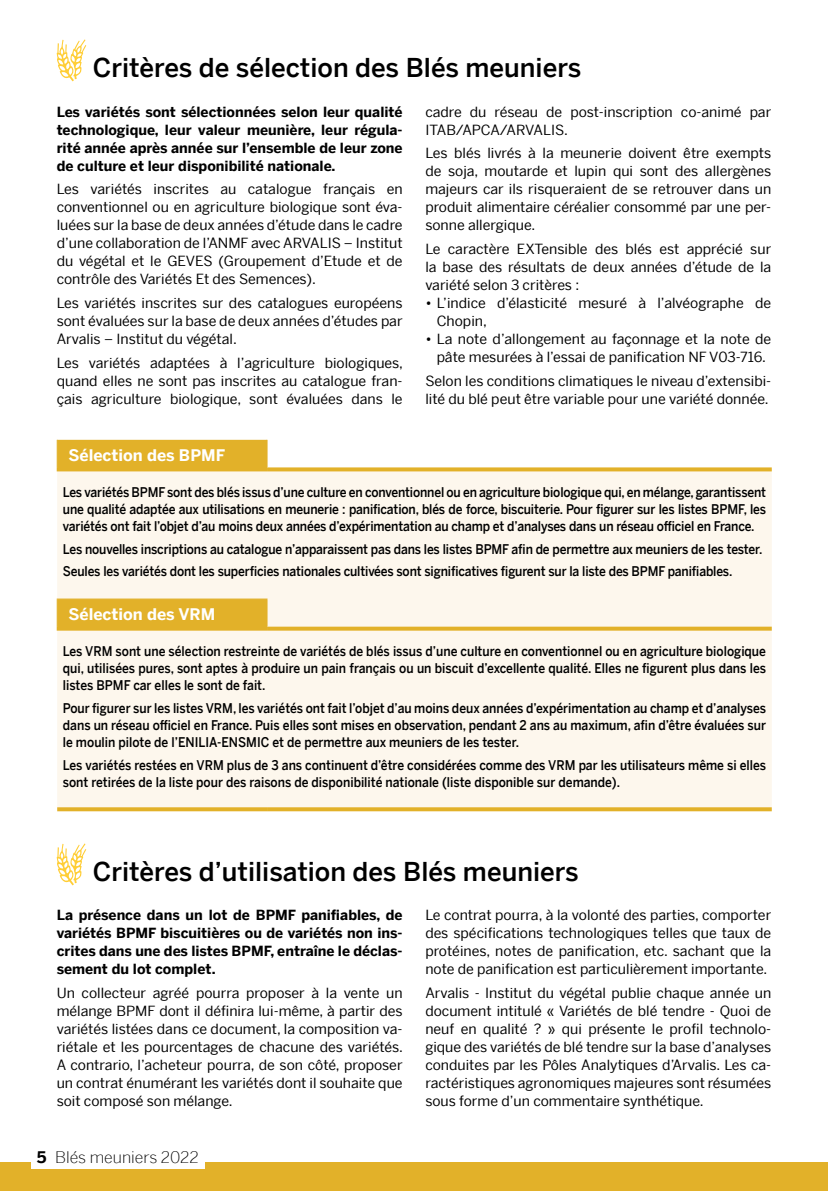
<style>
.page{position:relative;width:828px;height:1191px;background:#fff}
.page>*{position:absolute;margin:0;border:0;box-sizing:border-box;transform-origin:0 0}
.t1{font:500 26px "Benton Sans";color:#000}
.t2{font:700 16px "Benton Sans";color:#fff}
.t3{font:300 16px "Benton Sans";color:#000}
.t4{font:14px/18px "Benton Sans";color:#000;text-align:justify}
.t5{font:700 14px/18px "Benton Sans";color:#000;text-align:justify}
.t6{font:500 13.4px/17px "Benton Sans";letter-spacing:-.01em;color:#000;text-align:justify;scale:.9 1}
.s1{font-weight:700}
</style>
<div class="page">
<svg style="left:56px;top:39px;width:30px;height:42px"></svg>
<div style="left:58px;top:440px;width:208px;height:27px;background:#e2b129"></div>
<div style="left:57px;top:471px;width:715px;height:336px;background:#fdf7ed"></div>
<svg style="left:57px;top:440px;width:1px;height:27px"></svg>
<svg style="left:266px;top:440px;width:1px;height:27px"></svg>
<hr style="left:57px;top:598px;width:210px;height:1px;background:#e2b129">
<svg style="left:57px;top:599px;width:1px;height:27px"></svg>
<svg style="left:266px;top:599px;width:1px;height:27px"></svg>
<svg style="left:57px;top:807px;width:210px;height:4px"></svg>
<svg style="left:267px;top:807px;width:505px;height:4px;background:#e4b637"></svg>
<hr style="left:57px;top:467px;width:210px;height:4px;background:#e2b129">
<svg style="left:267px;top:467px;width:505px;height:4px;background:#e5b93f"></svg>
<hr style="left:57px;top:626px;width:210px;height:4px;background:#e2b129">
<svg style="left:267px;top:626px;width:505px;height:4px;background:#e6bc49"></svg>
<div style="left:0;top:1162px;width:828px;height:29px;background:#e2b129"></div>
<svg style="left:56px;top:843px;width:30px;height:42px"></svg>
<div style="left:31px;top:1150px;width:173px;height:19px;background:#fff"></div>
<h1 class="t1" style="left:93px;top:52px;width:490px">Critères de sélection des Blés meuniers</h1>
<p class="t5" style="left:57px;top:103px;width:347px">Les variétés sont sélectionnées selon leur qualité technologique, leur valeur meunière, leur régula&shy;rité année après année sur l’ensemble de leur zone de culture et leur disponibilité nationale.</p>
<p class="t4" style="left:57px;top:180px;width:347px">Les variétés inscrites au catalogue français en conventionnel ou en agriculture biologique sont éva&shy;luées sur la base de deux années d’étude dans le cadre d’une collaboration de l’ANMF avec ARVALIS – Institut du végétal et le GEVES (Groupement d’Etude et de contrôle des Variétés Et des Semences).</p>
<p class="t4" style="left:57px;top:294px;width:347px">Les variétés inscrites sur des catalogues européens sont évaluées sur la base de deux années d’études par Arvalis – Institut du végétal.</p>
<p class="t4" style="left:57px;top:354px;width:348px">Les variétés adaptées à l’agriculture biologiques, quand elles ne sont pas inscrites au catalogue fran&shy;çais agriculture biologique, sont évaluées dans le</p>
<p class="t4" style="left:425px;top:103px;width:347px">cadre du réseau de post-inscription co-animé par<br>ITAB/APCA/ARVALIS.</p>
<p class="t4" style="left:425px;top:144px;width:347px">Les blés livrés à la meunerie doivent être exempts de soja, moutarde et lupin qui sont des allergènes majeurs car ils risqueraient de se retrouver dans un produit alimentaire céréalier consommé par une per&shy;sonne allergique.</p>
<p class="t4" style="left:425px;top:240px;width:347px">Le caractère EXTensible des blés est apprécié sur la base des résultats de deux années d’étude de la variété selon 3 critères :</p>
<p class="t4" style="left:437px;top:294px;width:336px;text-indent:-11px">• L’indice d’élasticité mesuré à l’alvéographe de<br>Chopin,</p>
<p class="t4" style="left:425px;top:330px;width:347px;text-align:center">• La note d’allongement au façonnage et la note de pâte mesurées à l’essai de panification NF V03-716.</p>
<p class="t4" style="left:425px;top:372px;width:347px">Selon les conditions climatiques le niveau d’extensibi&shy;lité du blé peut être variable pour une variété donnée.</p>
<p class="t2" style="left:69px;top:445px;width:158px">Sélection des BPMF</p>
<p class="t6" style="left:63px;top:484px;width:783px">Les variétés BPMF sont des blés issus d’une culture en conventionnel ou en agriculture biologique qui, en mélange, garantissent une qualité adaptée aux utilisations en meunerie : panification, blés de force, biscuiterie. Pour figurer sur les listes BPMF, les variétés ont fait l’objet d’au moins deux années d’expérimentation au champ et d’analyses dans un réseau officiel en France.</p>
<p class="t6" style="left:63px;top:537px;width:779px;line-height:22.6px">Les nouvelles inscriptions au catalogue n’apparaissent pas dans les listes BPMF afin de permettre aux meuniers de les tester.<br>Seules les variétés dont les superficies nationales cultivées sont significatives figurent sur la liste des BPMF panifiables.</p>
<p class="t2" style="left:69px;top:604px;width:148px">Sélection des VRM</p>
<p class="t6" style="left:63px;top:643px;width:783px">Les VRM sont une sélection restreinte de variétés de blés issus d’une culture en conventionnel ou en agriculture biologique qui, utilisées pures, sont aptes à produire un pain français ou un biscuit d’excellente qualité. Elles ne figurent plus dans les listes BPMF car elles le sont de fait.</p>
<p class="t6" style="left:63px;top:699px;width:783px">Pour figurer sur les listes VRM, les variétés ont fait l’objet d’au moins deux années d’expérimentation au champ et d’analyses dans un réseau officiel en France. Puis elles sont mises en observation, pendant 2 ans au maximum, afin d’être évaluées sur le moulin pilote de l’ENILIA-ENSMIC et de permettre aux meuniers de les tester.</p>
<p class="t6" style="left:63px;top:756px;width:783px">Les variétés restées en VRM plus de 3 ans continuent d’être considérées comme des VRM par les utilisateurs même si elles sont retirées de la liste pour des raisons de disponibilité nationale (liste disponible sur demande).</p>
<h1 class="t1" style="left:93px;top:856px;width:487px">Critères d’utilisation des Blés meuniers</h1>
<p class="t5" style="left:57px;top:906px;width:347px">La présence dans un lot de BPMF panifiables, de variétés BPMF biscuitières ou de variétés non ins&shy;crites dans une des listes BPMF, entraîne le déclas&shy;sement du lot complet.</p>
<p class="t4" style="left:57px;top:984px;width:348px">Un collecteur agréé pourra proposer à la vente un mélange BPMF dont il définira lui-même, à partir des variétés listées dans ce document, la composition va&shy;riétale et les pourcentages de chacune des variétés.<br>A contrario, l’acheteur pourra, de son côté, proposer un contrat énumérant les variétés dont il souhaite que soit composé son mélange.</p>
<p class="t3" style="left:37px;top:1147px;width:163px"><span class="s1">5</span> Blés meuniers 2022</p>
<p class="t4" style="left:425px;top:906px;width:347px">Le contrat pourra, à la volonté des parties, comporter des spécifications technologiques telles que taux de protéines, notes de panification, etc. sachant que la note de panification est particulièrement importante.</p>
<p class="t4" style="left:425px;top:984px;width:347px">Arvalis - Institut du végétal publie chaque année un document intitulé « Variétés de blé tendre - Quoi de neuf en qualité ? » qui présente le profil technolo&shy;gique des variétés de blé tendre sur la base d’analyses conduites par les Pôles Analytiques d’Arvalis. Les ca&shy;ractéristiques agronomiques majeures sont résumées sous forme d’un commentaire synthétique.</p>
</div>
